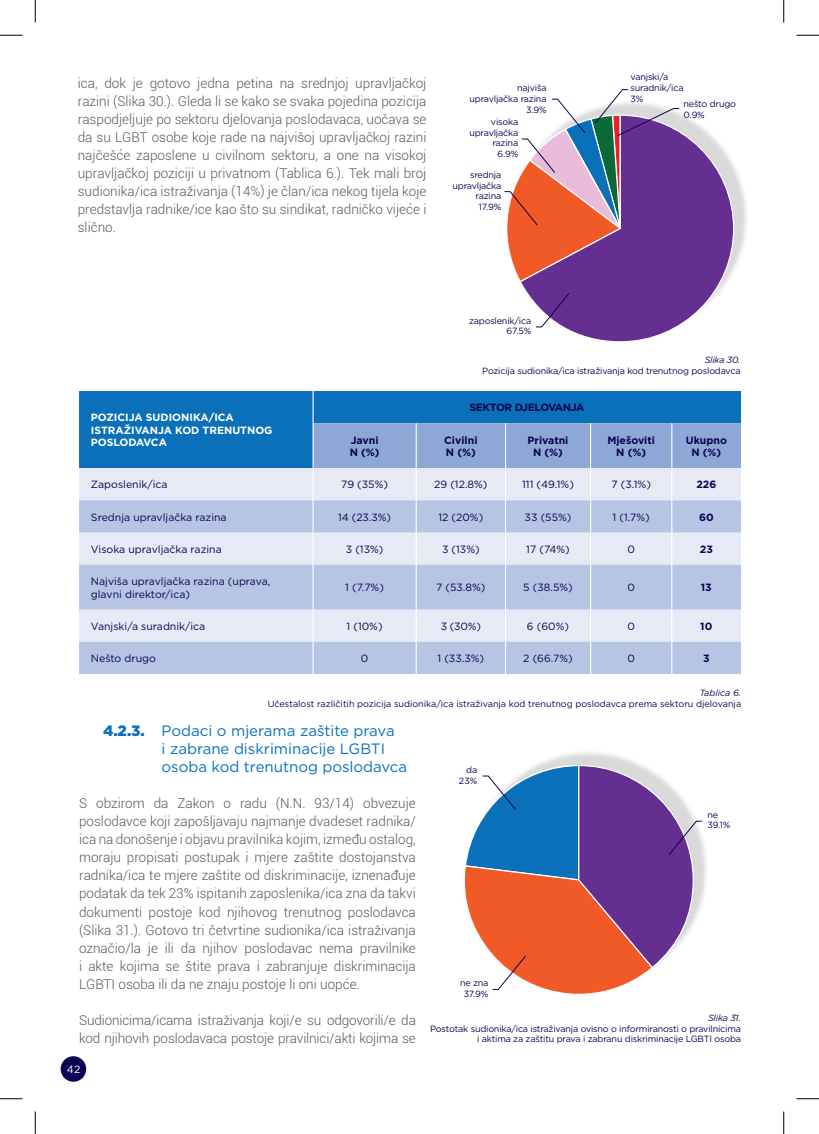
<style>
.page{position:relative;width:819px;height:1134px;background:#fff}
.page>*{position:absolute;margin:0;border:0;box-sizing:border-box;transform-origin:0 0}
.t1{font:15px/18px "Gotham";color:#0970b9}
.t2{font:300 13.5px/18px "Roboto";letter-spacing:-.01em;color:#57585a;text-align:justify}
.t3{font:10.5px/12.6px "Gotham";color:#0b0351}
.t4{font:700 10.5px/12.6px "Gotham";color:#0b0351;text-align:center}
.t5{font:700 10.5px "Gotham";color:#fff}
.t6{font:10.5px "Gotham";color:#fff}
.t7{font:9px/10.8px "Gotham";letter-spacing:-.02em;color:#0b0351;text-align:right}
.t8{font:9px "Gotham";color:#0b0351}
.t9{font:italic 9px "Gotham";letter-spacing:-.02em;color:#0b0351}
.t10{font:italic 9px "Gotham";color:#0b0351}
.s1{font-weight:900}
</style>
<div class="page">
<div style="left:61px;top:1056px;width:25px;height:25px;background:#0b0351;border-radius:50%"></div>
<div style="left:79px;top:391px;width:662px;height:77px;background:#0970b9"></div>
<div style="left:314px;top:423px;width:427px;height:45px;background:#8da8d6"></div>
<div style="left:79px;top:468px;width:662px;height:32px;background:#e5eaf5"></div>
<svg style="left:79px;top:500px;width:662px;height:174px;background:#c8d2ea"></svg>
<hr style="left:312px;top:391px;width:2px;height:32px;background:#fff">
<hr style="left:312px;top:423px;width:2px;height:45px;background:#fff">
<hr style="left:416px;top:423px;width:1px;height:45px;background:#fff">
<hr style="left:505px;top:423px;width:1px;height:45px;background:#fff">
<hr style="left:590px;top:423px;width:1px;height:45px;background:#fff">
<hr style="left:671px;top:423px;width:1px;height:45px;background:#fff">
<hr style="left:312px;top:468px;width:2px;height:32px;background:#fff">
<hr style="left:416px;top:468px;width:1px;height:32px;background:#fff">
<hr style="left:505px;top:468px;width:1px;height:32px;background:#fff">
<hr style="left:590px;top:468px;width:1px;height:32px;background:#fff">
<hr style="left:671px;top:468px;width:1px;height:32px;background:#fff">
<hr style="left:312px;top:500px;width:2px;height:32px;background:#fff">
<hr style="left:416px;top:500px;width:1px;height:32px;background:#fff">
<hr style="left:505px;top:500px;width:1px;height:32px;background:#fff">
<hr style="left:590px;top:500px;width:1px;height:32px;background:#fff">
<hr style="left:671px;top:500px;width:1px;height:32px;background:#fff">
<hr style="left:312px;top:532px;width:2px;height:32px;background:#fff">
<hr style="left:416px;top:532px;width:1px;height:32px;background:#fff">
<hr style="left:505px;top:532px;width:1px;height:32px;background:#fff">
<hr style="left:590px;top:532px;width:1px;height:32px;background:#fff">
<hr style="left:671px;top:532px;width:1px;height:32px;background:#fff">
<hr style="left:312px;top:564px;width:2px;height:45px;background:#fff">
<hr style="left:416px;top:564px;width:1px;height:45px;background:#fff">
<hr style="left:505px;top:564px;width:1px;height:45px;background:#fff">
<hr style="left:590px;top:564px;width:1px;height:45px;background:#fff">
<hr style="left:671px;top:564px;width:1px;height:45px;background:#fff">
<hr style="left:312px;top:609px;width:2px;height:33px;background:#fff">
<hr style="left:416px;top:609px;width:1px;height:33px;background:#fff">
<hr style="left:505px;top:609px;width:1px;height:33px;background:#fff">
<hr style="left:590px;top:609px;width:1px;height:33px;background:#fff">
<hr style="left:671px;top:609px;width:1px;height:33px;background:#fff">
<hr style="left:312px;top:642px;width:2px;height:32px;background:#fff">
<hr style="left:416px;top:642px;width:1px;height:32px;background:#fff">
<hr style="left:505px;top:642px;width:1px;height:32px;background:#fff">
<hr style="left:590px;top:642px;width:1px;height:32px;background:#fff">
<hr style="left:671px;top:642px;width:1px;height:32px;background:#fff">
<div style="left:512px;top:99px;width:237px;height:237px;background:#231f20;opacity:.17"></div>
<svg style="left:519px;top:114px;width:216px;height:228px"></svg>
<svg style="left:535px;top:292px;width:35px;height:36px"></svg>
<svg style="left:504px;top:89px;width:176px;height:194px"></svg>
<div style="left:469px;top:749px;width:240px;height:239px;background:#231f20;opacity:.17"></div>
<svg style="left:465px;top:764px;width:238px;height:230px"></svg>
<svg style="left:0;top:35px;width:22px;height:1px"></svg>
<svg style="left:796px;top:35px;width:23px;height:1px"></svg>
<svg style="left:0;top:1098px;width:22px;height:1px"></svg>
<svg style="left:796px;top:1098px;width:23px;height:1px"></svg>
<svg style="left:35px;top:0;width:1px;height:22px"></svg>
<svg style="left:35px;top:1111px;width:1px;height:23px"></svg>
<svg style="left:783px;top:0;width:1px;height:22px"></svg>
<svg style="left:783px;top:1111px;width:1px;height:23px"></svg>
<p class="t2" style="left:78px;top:74px;width:350px">ica, dok je gotovo jedna petina na srednjoj upravljačkoj razini (Slika 30.). Gleda li se kako se svaka pojedina pozicija raspodjeljuje po sektoru djelovanja poslodavaca, uočava se da su LGBT osobe koje rade na najvišoj upravljačkoj razini najčešće zaposlene u civilnom sektoru, a one na visokoj upravljačkoj poziciji u privatnom (Tablica 6.). Tek mali broj sudionika/ica istraživanja (14%) je član/ica nekog tijela koje predstavlja radnike/ice kao što su sindikat, radničko vijeće i slično.</p>
<p class="t7" style="left:469px;top:82px;width:78px">najviša upravljačka razina<br>3.9%</p>
<p class="t7" style="left:469px;top:116px;width:50px">visoka upravljačka razina<br>6.9%</p>
<p class="t7" style="left:452px;top:169px;width:50px">srednja upravljačka razina<br>17.9%</p>
<p class="t7" style="left:630px;top:71px;width:54px;text-align:left">vanjski/a suradnik/ica<br>3%</p>
<p class="t7" style="left:683px;top:98px;width:54px;text-align:left">nešto drugo<br>0.9%</p>
<p class="t7" style="left:469px;top:315px;width:64px">zaposlenik/ica<br>67.5%</p>
<p class="t9" style="left:705px;top:354px;width:37px">Slika 30.</p>
<p class="t7" style="left:482px;top:365px;width:260px">Pozicija sudionika/ica istraživanja kod trenutnog poslodavca</p>
<p class="t5" style="left:91px;top:410px;width:41px">POZICIJA</p>
<p class="t5" style="left:146px;top:410px;width:8px">SUDIO</p>
<p class="t5" style="left:181px;top:410px;width:52px">NI KA/I CA</p>
<p class="t5" style="left:91px;top:423px;width:8px">ISTRAŽIVA</p>
<p class="t5" style="left:150px;top:423px;width:61px">NJA KOD TRE</p>
<p class="t5" style="left:224px;top:423px;width:41px">NUTNOG</p>
<p class="t5" style="left:91px;top:435px;width:9px">POSLODAV</p>
<p class="t5" style="left:151px;top:435px;width:15px">CA</p>
<p class="t4" style="left:469px;top:401px;width:29px">SEKTOR</p>
<p class="t4" style="left:515px;top:401px;width:8px">DJELOVA</p>
<p class="t4" style="left:563px;top:401px;width:16px">NJA</p>
<p class="t4" style="left:350px;top:433px;width:31px;text-align:left">JAVNI<br>N (%)</p>
<p class="t4" style="left:444px;top:433px;width:35px;text-align:left">CIVILNI<br>N (%)</p>
<p class="t4" style="left:528px;top:433px;width:42px">PRIVATNI<br>N (%)</p>
<p class="t4" style="left:607px;top:433px;width:49px">MJEŠOVITI<br>N (%)</p>
<p class="t4" style="left:686px;top:433px;width:43px">UKUPNO<br>N (%)</p>
<p class="t3" style="left:91px;top:478px;width:78px">Zaposlenik/ica</p>
<p class="t3" style="left:341px;top:478px;width:48px">79 (35%)</p>
<p class="t3" style="left:434px;top:478px;width:55px">29 (12.8%)</p>
<p class="t3" style="left:522px;top:478px;width:53px">111 (49.1%)</p>
<p class="t3" style="left:611px;top:478px;width:41px">7 (3.1%)</p>
<p class="t4" style="left:696px;top:478px;width:22px">226</p>
<p class="t3" style="left:91px;top:510px;width:137px">Srednja upravljačka razina</p>
<p class="t3" style="left:338px;top:510px;width:54px">14 (23.3%)</p>
<p class="t3" style="left:438px;top:510px;width:46px">12 (20%)</p>
<p class="t3" style="left:525px;top:510px;width:48px">33 (55%)</p>
<p class="t3" style="left:612px;top:510px;width:39px">1 (1.7%)</p>
<p class="t4" style="left:699px;top:510px;width:16px">60</p>
<p class="t3" style="left:91px;top:542px;width:132px">Visoka upravljačka razina</p>
<p class="t3" style="left:346px;top:542px;width:39px">3 (13%)</p>
<p class="t3" style="left:442px;top:542px;width:39px">3 (13%)</p>
<p class="t3" style="left:526px;top:542px;width:45px">17 (74%)</p>
<p class="t3" style="left:627px;top:542px;width:9px">0</p>
<p class="t4" style="left:700px;top:543px;width:15px">23</p>
<p class="t3" style="left:91px;top:575px;width:181px">Najviša upravljačka razina (uprava, glavni direktor/ica)</p>
<p class="t3" style="left:345px;top:581px;width:40px">1 (7.7%)</p>
<p class="t3" style="left:436px;top:581px;width:51px">7 (53.8%)</p>
<p class="t3" style="left:523px;top:581px;width:51px">5 (38.5%)</p>
<p class="t3" style="left:627px;top:581px;width:9px">0</p>
<p class="t4" style="left:701px;top:581px;width:12px">13</p>
<p class="t3" style="left:91px;top:619px;width:116px">Vanjski/a suradnik/ica</p>
<p class="t3" style="left:347px;top:619px;width:38px">1 (10%)</p>
<p class="t3" style="left:441px;top:619px;width:42px">3 (30%)</p>
<p class="t3" style="left:527px;top:619px;width:44px">6 (60%)</p>
<p class="t3" style="left:627px;top:619px;width:9px">0</p>
<p class="t4" style="left:700px;top:620px;width:14px">10</p>
<p class="t3" style="left:91px;top:652px;width:67px">Nešto drugo</p>
<p class="t3" style="left:361px;top:652px;width:9px">0</p>
<p class="t3" style="left:437px;top:652px;width:48px">1 (33.3%)</p>
<p class="t3" style="left:523px;top:652px;width:51px">2 (66.7%)</p>
<p class="t3" style="left:627px;top:652px;width:9px">0</p>
<p class="t4" style="left:703px;top:652px;width:8px">3</p>
<p class="t10" style="left:700px;top:687px;width:43px">Tablica 6.</p>
<p class="t8" style="left:268px;top:697px;width:475px">Učestalost različitih pozicija sudionika/ica istraživanja kod trenutnog poslodavca prema sektoru djelovanja</p>
<p class="t1" style="left:162px;top:722px;width:247px;text-indent:-58px"><span class="s1">4.2.3.</span> Podaci o mjerama zaštite prava<br>i zabrane diskriminacije LGBTI osoba kod trenutnog poslodavca</p>
<p class="t2" style="left:79px;top:794px;width:338px">S obzirom da Zakon o radu (N.N. 93/14) obvezuje poslodavce koji zapošljavaju najmanje dvadeset radnika/ ica na donošenje i objavu pravilnika kojim, između ostalog, moraju propisati postupak i mjere zaštite dostojanstva radnika/ica te mjere zaštite od diskriminacije, iznenađuje podatak da tek 23% ispitanih zaposlenika/ica zna da takvi dokumenti postoje kod njihovog trenutnog poslodavca (Slika 31.). Gotovo tri četvrtine sudionika/ica istraživanja označio/la je ili da njihov poslodavac nema pravilnike i akte kojima se štite prava i zabranjuje diskriminacija LGBTI osoba ili da ne znaju postoje li oni uopće.</p>
<p class="t2" style="left:79px;top:1010px;width:338px">Sudionicima/icama istraživanja koji/e su odgovorili/e da kod njihovih poslodavaca postoje pravilnici/akti kojima se</p>
<p class="t7" style="left:459px;top:764px;width:20px">da<br>23%</p>
<p class="t7" style="left:707px;top:808px;width:24px;text-align:left">ne<br>39.1%</p>
<p class="t7" style="left:460px;top:977px;width:30px;text-align:center">ne zna<br>37.9%</p>
<p class="t9" style="left:708px;top:1011px;width:34px">Slika 31.</p>
<p class="t7" style="left:430px;top:1022px;width:312px">Postotak sudionika/ica istraživanja ovisno o informiranosti o pravilnicima i aktima za zaštitu prava i zabranu diskriminacije LGBTI osoba</p>
<p class="t6" style="left:67px;top:1062px;width:15px">42</p>
</div>
